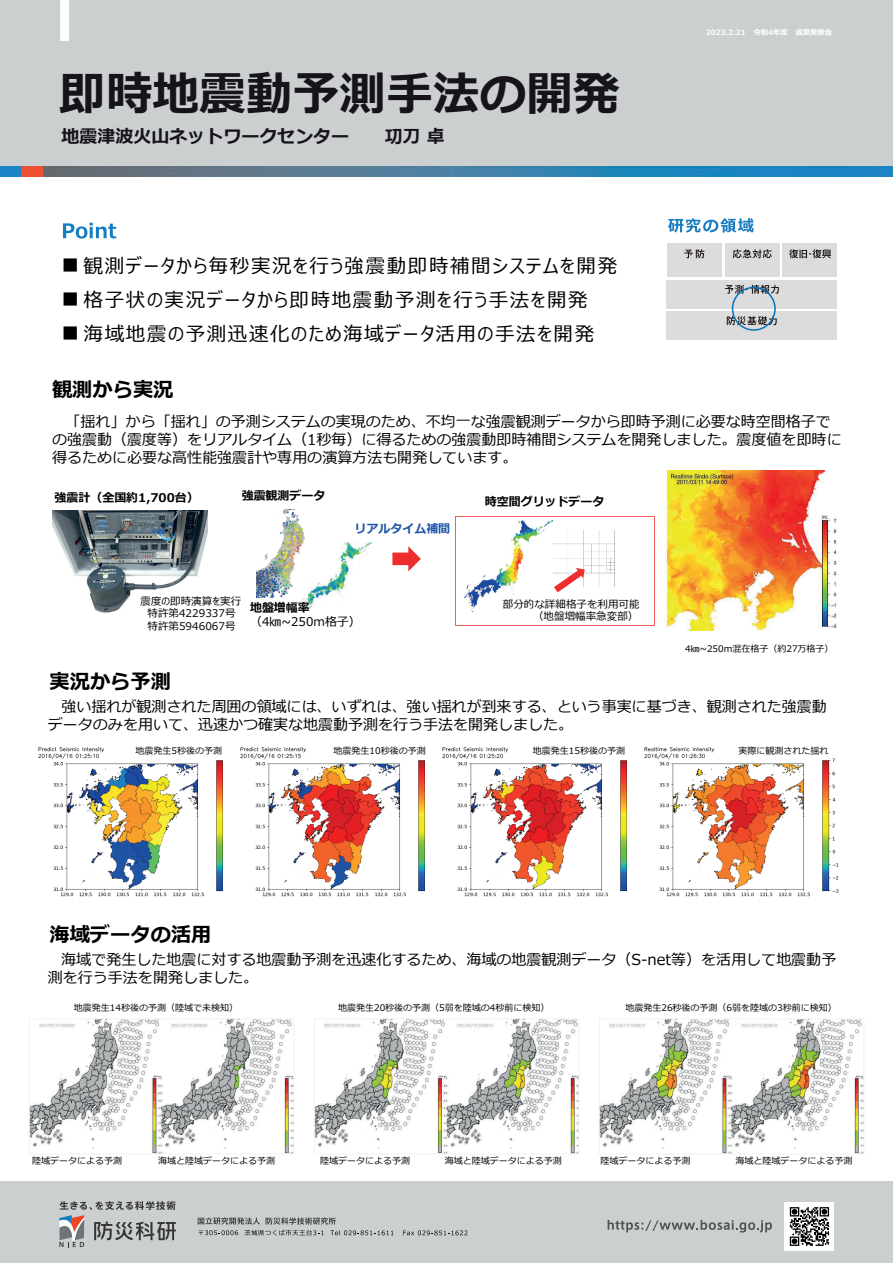
<style>
.page{position:relative;width:893px;height:1263px;background:#fff}
.page>*{position:absolute;margin:0;border:0;box-sizing:border-box;transform-origin:0 0}
.t1{font:700 46.5px "Meiryo";letter-spacing:.005em;color:#171419}
.t2{font:700 20.25px "Meiryo";color:#000}
.t3{font:19.5px "Meiryo UI";letter-spacing:.085em;color:#000}
.t4{font:700 18px "Meiryo";color:#171419}
.t5{font:15px/18px "Meiryo";color:#000}
.t6{font:700 12px "Meiryo";color:#000}
.t7{font:12px "Meiryo";letter-spacing:.005em;color:#000}
.t8{font:700 12px "Meiryo";color:#1e56a6}
.t9{font:10.5px/12.6px "Meiryo UI";letter-spacing:.005em;color:#000;text-align:center}
.t10{font:10.5px/12.2px "Meiryo";color:#000;text-align:right}
.t11{font:9px "Meiryo";color:#000}
.t12{font:700 7.35px "Meiryo";color:#fff}
.s1{font-size:23.25px}
</style>
<div class="page">
<div style="left:0;top:0;width:893px;height:166px;background:#cbcfd0"></div>
<div style="left:0;top:1181px;width:893px;height:82px;background:#cbcfd0"></div>
<img style="left:43px;top:166px;width:850px;height:11px">
<div style="left:0;top:166px;width:21px;height:11px;background:#1b84c7"></div>
<div style="left:21px;top:166px;width:22px;height:11px;background:#ef4f32"></div>
<div style="left:60px;top:0;width:9px;height:41px;background:#fff"></div>
<svg style="left:198px;top:1217px;width:62px;height:7px"></svg>
<svg style="left:266px;top:1217px;width:70px;height:7px"></svg>
<svg style="left:199px;top:1230px;width:39px;height:5px"></svg>
<svg style="left:244px;top:1230px;width:80px;height:5px"></svg>
<svg style="left:330px;top:1230px;width:63px;height:5px"></svg>
<svg style="left:403px;top:1230px;width:65px;height:5px"></svg>
<svg style="left:59px;top:1201px;width:117px;height:46px"></svg>
<div style="left:785px;top:1202px;width:49px;height:49px;background:#fff"></div>
<svg style="left:790px;top:1207px;width:39px;height:39px"></svg>
<svg style="left:608px;top:1220px;width:164px;height:12px"></svg>
<svg style="left:63px;top:223px;width:53px;height:16px"></svg>
<div style="left:667px;top:243px;width:54px;height:34px;background:#dcdcdc"></div>
<div style="left:725px;top:243px;width:54px;height:34px;background:#dcdcdc"></div>
<div style="left:783px;top:243px;width:54px;height:34px;background:#dcdcdc"></div>
<div style="left:667px;top:280px;width:170px;height:28px;background:#dcdcdc"></div>
<div style="left:667px;top:312px;width:170px;height:28px;background:#dcdcdc"></div>
<svg style="left:684px;top:249px;width:20px;height:9px"></svg>
<svg style="left:733px;top:249px;width:39px;height:9px"></svg>
<svg style="left:725px;top:285px;width:54px;height:9px"></svg>
<svg style="left:727px;top:316px;width:50px;height:9px"></svg>
<svg style="left:789px;top:249px;width:42px;height:9px"></svg>
<svg style="left:668px;top:218px;width:86px;height:15px"></svg>
<div style="left:732px;top:287px;width:44px;height:44px;border:2px solid #0873bb;border-radius:50%"></div>
<svg style="left:392px;top:546px;width:29px;height:25px"></svg>
<img style="left:301px;top:542px;width:70px;height:66px">
<img style="left:257px;top:509px;width:51px;height:88px">
<img style="left:666px;top:470px;width:171px;height:160px">
<svg style="left:455px;top:516px;width:200px;height:110px"></svg>
<img style="left:38px;top:747px;width:185px;height:150px">
<img style="left:240px;top:747px;width:185px;height:150px">
<img style="left:442px;top:747px;width:185px;height:150px">
<img style="left:644px;top:747px;width:195px;height:150px">
<img style="left:52px;top:510px;width:156px;height:103px">
<div style="left:134px;top:591px;width:114px;height:44px;background:#fff"></div>
<img style="left:31px;top:1020px;width:261px;height:132px">
<div style="left:29px;top:1018px;width:265px;height:136px;border:1px solid #f2f2f2"></div>
<img style="left:316px;top:1020px;width:261px;height:132px">
<div style="left:314px;top:1018px;width:265px;height:136px;border:1px solid #f2f2f2"></div>
<img style="left:601px;top:1020px;width:261px;height:132px">
<div style="left:599px;top:1018px;width:265px;height:136px;border:1px solid #f2f2f2"></div>
<h1 class="t1" style="left:59px;top:61px;width:562px">即時地震動予測手法の開発</h1>
<p class="t4" style="left:61px;top:124px;width:289px">地震津波火山ネットワークセンター</p>
<p class="t4" style="left:385px;top:124px;width:61px">㓛刀卓</p>
<p class="t12" style="left:706px;top:27px;width:128px">2023.2.21 令和4年度 成果発表会</p>
<h3 class="t3" style="left:59px;top:252px;width:560px"><span class="s1">■</span>観測データから毎秒実況を行う強震動即時補間システムを開発</h3>
<h3 class="t3" style="left:59px;top:286px;width:530px"><span class="s1">■</span>格子状の実況データから即時地震動予測を行う手法を開発</h3>
<h3 class="t3" style="left:59px;top:320px;width:537px"><span class="s1">■</span>海域地震の予測迅速化のため海域データ活用の手法を開発</h3>
<h2 class="t2" style="left:52px;top:375px;width:123px">観測から実況</h2>
<p class="t5" style="left:52px;top:413px;width:791px;text-indent:13px">「揺れ」から「揺れ」の予測システムの実現のため、不均一な強震観測データから即時予測に必要な時空間格子での強震動（震度等）をリアルタイム（1秒毎）に得るための強震動即時補間システムを開発しました。震度値を即時に得るために必要な高性能強震計や専用の演算方法も開発しています。</p>
<p class="t6" style="left:242px;top:487px;width:85px">強震観測データ</p>
<p class="t6" style="left:54px;top:489px;width:146px">強震計（全国約1,700台）</p>
<p class="t6" style="left:485px;top:493px;width:121px">時空間グリッドデータ</p>
<p class="t8" style="left:354px;top:520px;width:97px">リアルタイム補間</p>
<p class="t9" style="left:141px;top:595px;width:102px">震度の即時演算を実行特許第4229337号特許第5946067号</p>
<p class="t6" style="left:250px;top:599px;width:61px">地盤増幅率</p>
<p class="t7" style="left:250px;top:614px;width:112px">（4㎞~250m格子）</p>
<p class="t10" style="left:503px;top:598px;width:138px">部分的な詳細格子を利用可能（地盤増幅率急変部）</p>
<p class="t11" style="left:685px;top:642px;width:150px">4㎞~250m混在格子（約27万格子）</p>
<h2 class="t2" style="left:50px;top:667px;width:123px">実況から予測</h2>
<p class="t5" style="left:48px;top:698px;width:780px;text-indent:13px">強い揺れが観測された周囲の領域には、いずれは、強い揺れが到来する、という事実に基づき、観測された強震動データのみを用いて、迅速かつ確実な地震動予測を行う手法を開発しました。</p>
<p class="t11" style="left:135px;top:744px;width:88px">地震発生5秒後の予測</p>
<p class="t11" style="left:334px;top:745px;width:94px">地震発生10秒後の予測</p>
<p class="t11" style="left:533px;top:745px;width:94px">地震発生15秒後の予測</p>
<p class="t11" style="left:739px;top:745px;width:92px">実際に観測された揺れ</p>
<h2 class="t2" style="left:49px;top:920px;width:163px">海域データの活用</h2>
<p class="t5" style="left:48px;top:951px;width:790px;text-indent:13px">海域で発生した地震に対する地震動予測を迅速化するため、海域の地震観測データ（S-net等）を活用して地震動予測を行う手法を開発しました。</p>
<p class="t11" style="left:74px;top:1001px;width:166px">地震発生14秒後の予測（陸域で未検知）</p>
<p class="t11" style="left:338px;top:1001px;width:213px">地震発生20秒後の予測（5弱を陸域の4秒前に検知）</p>
<p class="t11" style="left:625px;top:1001px;width:213px">地震発生26秒後の予測（6弱を陸域の3秒前に検知）</p>
<p class="t11" style="left:32px;top:1154px;width:91px">陸域データによる予測</p>
<p class="t11" style="left:158px;top:1154px;width:118px">海域と陸域データによる予測</p>
<p class="t11" style="left:320px;top:1154px;width:91px">陸域データによる予測</p>
<p class="t11" style="left:445px;top:1154px;width:118px">海域と陸域データによる予測</p>
<p class="t11" style="left:600px;top:1154px;width:91px">陸域データによる予測</p>
<p class="t11" style="left:735px;top:1154px;width:118px">海域と陸域データによる予測</p>
</div>
